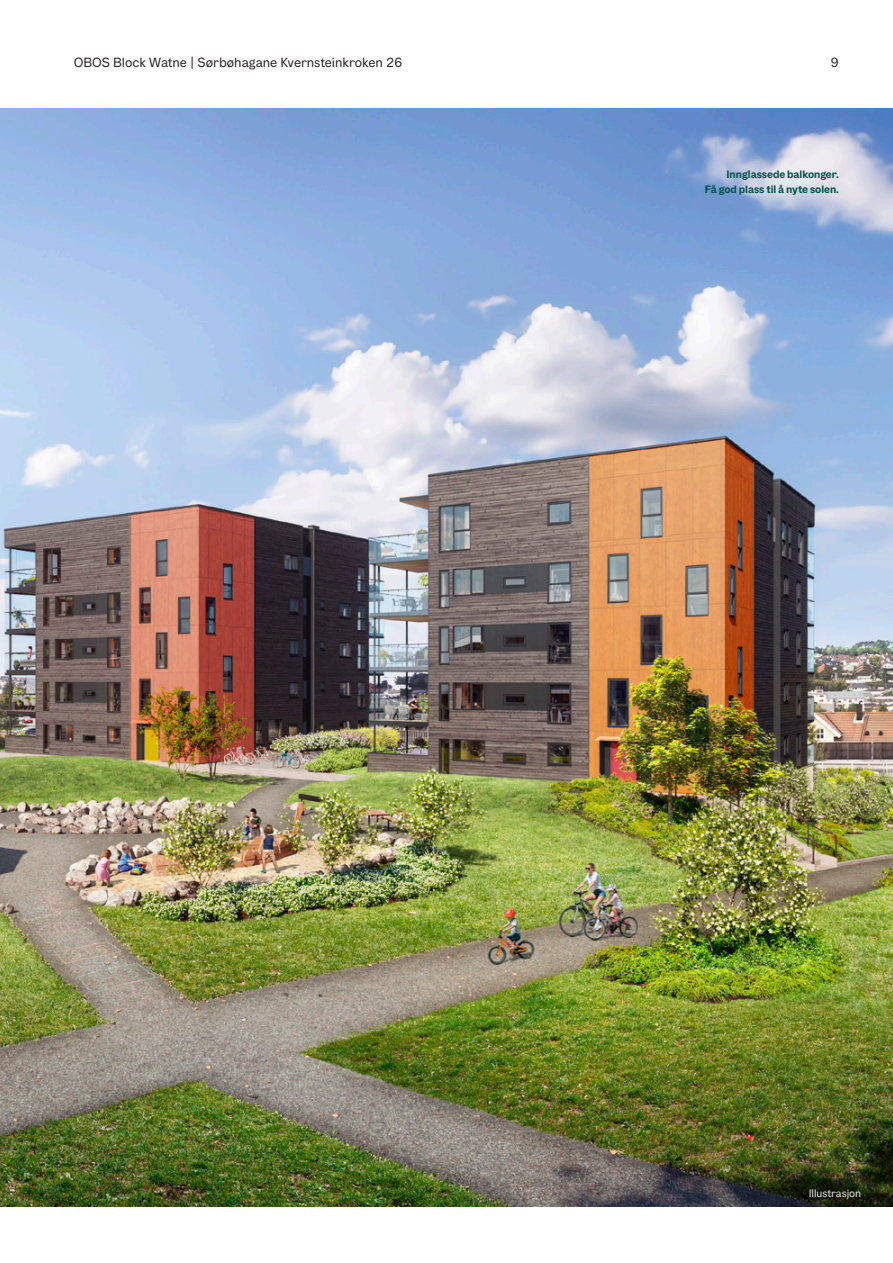
<style>
.page{position:relative;width:893px;height:1263px;background:#fff}
.page>*{position:absolute;margin:0;border:0;box-sizing:border-box;transform-origin:0 0}
.t1{font:13.5px "OBOS Text";color:#231f20}
.t2{font:700 10.8px/14.7px "OBOS Text";color:#02524c;text-align:right}
.t3{font:10.8px "OBOS Text";color:#edefed}
</style>
<div class="page">
<img style="left:0;top:108px;width:893px;height:1098px">
<p class="t1" style="left:74px;top:54px;width:330px">OBOS Block Watne | Sørbøhagane Kvernsteinkroken 26</p>
<p class="t1" style="left:831px;top:54px;width:10px">9</p>
<p class="t2" style="left:705px;top:167px;width:136px">Innglassede balkonger.<br>Få god plass til å nyte solen.</p>
<p class="t3" style="left:809px;top:1186px;width:54px">Illustrasjon</p>
</div>
